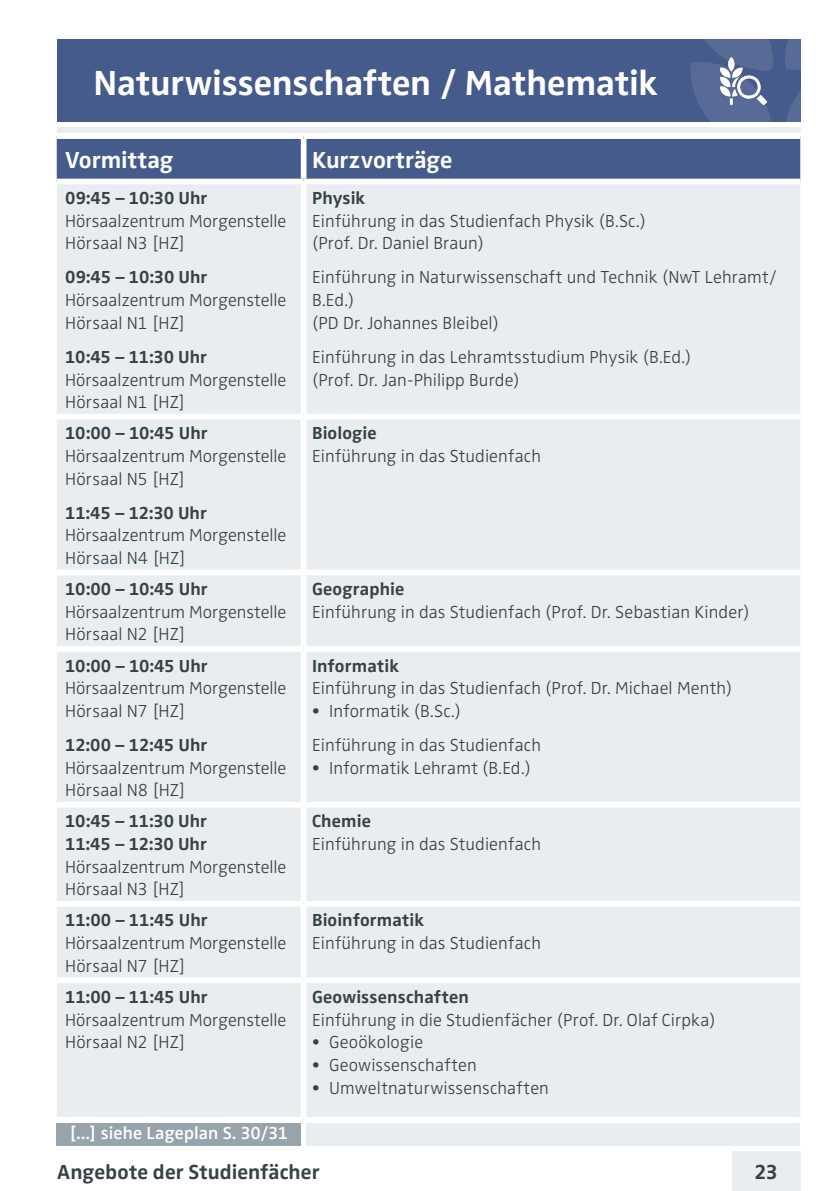
<style>
.page{position:relative;width:840px;height:1191px;background:#fff}
.page>*{position:absolute;margin:0;border:0;box-sizing:border-box;transform-origin:0 0}
.t1{font:700 36px "Zwo OT";letter-spacing:-.005em;color:#fff}
.t2{font:700 24px "Zwo OT";letter-spacing:-.005em;color:#fff}
.t3{font:700 21px "Zwo OT";color:#354248}
.t4{font:300 18px/22.6px "Zwo OT";letter-spacing:.005em;color:#354248}
.t5{font:700 18px/22.6px "Zwo OT";letter-spacing:.005em;color:#354248}
.t6{font:600 18px "Zwo OT";letter-spacing:.005em;color:#fff}
.t7{font:700 18px "Zwo OT";letter-spacing:-.015em;color:#354248}
</style>
<div class="page">
<div style="left:306px;top:1123px;width:493px;height:22px;background:#eaedef"></div>
<div style="left:731px;top:1151px;width:68px;height:40px;background:#eaedef"></div>
<div style="left:57px;top:1123px;width:243px;height:22px;background:#98a4ac"></div>
<div style="left:57px;top:40px;width:742px;height:82px;background:#455b8b"></div>
<div style="left:57px;top:128px;width:742px;height:5px;background:#eaedef"></div>
<img style="left:690px;top:40px;width:109px;height:82px">
<img style="left:720px;top:57px;width:46px;height:47px">
<div style="left:57px;top:139px;width:742px;height:40px;background:#455b8b"></div>
<div style="left:57px;top:184px;width:742px;height:933px;background:#eaedef"></div>
<div style="left:300px;top:139px;width:6px;height:40px;background:#fff"></div>
<div style="left:300px;top:184px;width:6px;height:230px;background:#fff"></div>
<div style="left:57px;top:414px;width:246px;height:5px;background:#fff"></div>
<div style="left:303px;top:414px;width:496px;height:5px;background:#fff"></div>
<div style="left:300px;top:419px;width:6px;height:150px;background:#fff"></div>
<div style="left:57px;top:569px;width:246px;height:6px;background:#fff"></div>
<div style="left:303px;top:569px;width:496px;height:6px;background:#fff"></div>
<div style="left:300px;top:575px;width:6px;height:71px;background:#fff"></div>
<div style="left:57px;top:646px;width:246px;height:6px;background:#fff"></div>
<div style="left:303px;top:646px;width:496px;height:6px;background:#fff"></div>
<div style="left:300px;top:652px;width:6px;height:150px;background:#fff"></div>
<div style="left:57px;top:802px;width:246px;height:5px;background:#fff"></div>
<div style="left:303px;top:802px;width:496px;height:5px;background:#fff"></div>
<div style="left:300px;top:807px;width:6px;height:94px;background:#fff"></div>
<div style="left:57px;top:901px;width:246px;height:5px;background:#fff"></div>
<div style="left:303px;top:901px;width:496px;height:5px;background:#fff"></div>
<div style="left:300px;top:906px;width:6px;height:71px;background:#fff"></div>
<div style="left:57px;top:977px;width:246px;height:6px;background:#fff"></div>
<div style="left:303px;top:977px;width:496px;height:6px;background:#fff"></div>
<div style="left:300px;top:983px;width:6px;height:134px;background:#fff"></div>
<h1 class="t1" style="left:94px;top:62px;width:565px">Naturwissenschaften / Mathematik</h1>
<h2 class="t2" style="left:65px;top:146px;width:109px">Vormittag</h2>
<h2 class="t2" style="left:312px;top:146px;width:141px">Kurzvorträge</h2>
<p class="t5" style="left:65px;top:187px;width:144px">09:45 – 10:30 Uhr</p>
<p class="t4" style="left:65px;top:210px;width:222px">Hörsaalzentrum Morgenstelle<br>Hörsaal N3 [HZ]</p>
<p class="t5" style="left:65px;top:266px;width:144px">09:45 – 10:30 Uhr</p>
<p class="t4" style="left:65px;top:289px;width:222px">Hörsaalzentrum Morgenstelle<br>Hörsaal N1 [HZ]</p>
<p class="t7" style="left:65px;top:346px;width:143px">10:45 – 11:30 Uhr</p>
<p class="t4" style="left:65px;top:369px;width:222px">Hörsaalzentrum Morgenstelle<br>Hörsaal N1 [HZ]</p>
<p class="t5" style="left:312px;top:187px;width:55px">Physik</p>
<p class="t4" style="left:312px;top:210px;width:335px">Einführung in das Studienfach Physik (B.Sc.) (Prof. Dr. Daniel Braun)</p>
<p class="t4" style="left:312px;top:266px;width:466px">Einführung in Naturwissenschaft und Technik (NwT Lehramt/<br>B.Ed.)<br>(PD Dr. Johannes Bleibel)</p>
<p class="t4" style="left:312px;top:346px;width:380px">Einführung in das Lehramtsstudium Physik (B.Ed.) (Prof. Dr. Jan-Philipp Burde)</p>
<p class="t5" style="left:65px;top:422px;width:144px">10:00 – 10:45 Uhr</p>
<p class="t4" style="left:65px;top:445px;width:222px">Hörsaalzentrum Morgenstelle<br>Hörsaal N5 [HZ]</p>
<p class="t5" style="left:65px;top:502px;width:143px">11:45 – 12:30 Uhr</p>
<p class="t4" style="left:65px;top:524px;width:222px">Hörsaalzentrum Morgenstelle<br>Hörsaal N4 [HZ]</p>
<p class="t5" style="left:65px;top:578px;width:144px">10:00 – 10:45 Uhr</p>
<p class="t4" style="left:65px;top:601px;width:222px">Hörsaalzentrum Morgenstelle<br>Hörsaal N2 [HZ]</p>
<p class="t5" style="left:65px;top:654px;width:144px">10:00 – 10:45 Uhr</p>
<p class="t4" style="left:65px;top:677px;width:222px">Hörsaalzentrum Morgenstelle<br>Hörsaal N7 [HZ]</p>
<p class="t5" style="left:65px;top:734px;width:143px">12:00 – 12:45 Uhr</p>
<p class="t4" style="left:65px;top:756px;width:222px">Hörsaalzentrum Morgenstelle<br>Hörsaal N8 [HZ]</p>
<p class="t5" style="left:65px;top:810px;width:143px">10:45 – 11:30 Uhr<br>11:45 – 12:30 Uhr</p>
<p class="t4" style="left:65px;top:856px;width:222px">Hörsaalzentrum Morgenstelle<br>Hörsaal N3 [HZ]</p>
<p class="t5" style="left:65px;top:909px;width:144px">11:00 – 11:45 Uhr</p>
<p class="t4" style="left:65px;top:932px;width:222px">Hörsaalzentrum Morgenstelle<br>Hörsaal N7 [HZ]</p>
<p class="t5" style="left:65px;top:986px;width:144px">11:00 – 11:45 Uhr</p>
<p class="t4" style="left:65px;top:1008px;width:222px">Hörsaalzentrum Morgenstelle<br>Hörsaal N2 [HZ]</p>
<p class="t5" style="left:312px;top:422px;width:66px">Biologie</p>
<p class="t4" style="left:312px;top:445px;width:230px">Einführung in das Studienfach</p>
<p class="t5" style="left:312px;top:578px;width:94px">Geographie</p>
<p class="t4" style="left:312px;top:601px;width:439px">Einführung in das Studienfach (Prof. Dr. Sebastian Kinder)</p>
<p class="t5" style="left:312px;top:654px;width:88px">Informatik</p>
<p class="t4" style="left:312px;top:677px;width:421px">Einführung in das Studienfach (Prof. Dr. Michael Menth)</p>
<p class="t4" style="left:312px;top:694px;width:230px;line-height:34px">• Informatik (B.Sc.)<br>Einführung in das Studienfach</p>
<p class="t4" style="left:312px;top:757px;width:220px">• Informatik Lehramt (B.Ed.)</p>
<p class="t5" style="left:312px;top:810px;width:60px">Chemie</p>
<p class="t4" style="left:312px;top:833px;width:230px">Einführung in das Studienfach</p>
<p class="t5" style="left:312px;top:909px;width:113px">Bioinformatik</p>
<p class="t4" style="left:312px;top:932px;width:230px">Einführung in das Studienfach</p>
<p class="t5" style="left:312px;top:986px;width:158px">Geowissenschaften</p>
<p class="t4" style="left:312px;top:1008px;width:405px">Einführung in die Studienfächer (Prof. Dr. Olaf Cirpka)</p>
<p class="t4" style="left:312px;top:1031px;width:112px">• Geoökologie</p>
<p class="t4" style="left:312px;top:1054px;width:166px">• Geowissenschaften</p>
<p class="t4" style="left:312px;top:1076px;width:238px">• Umweltnaturwissenschaften</p>
<p class="t6" style="left:69px;top:1122px;width:220px">[...] siehe Lageplan S. 30/31</p>
<p class="t3" style="left:57px;top:1159px;width:264px">Angebote der Studienfächer</p>
<p class="t3" style="left:754px;top:1159px;width:25px">23</p>
</div>
